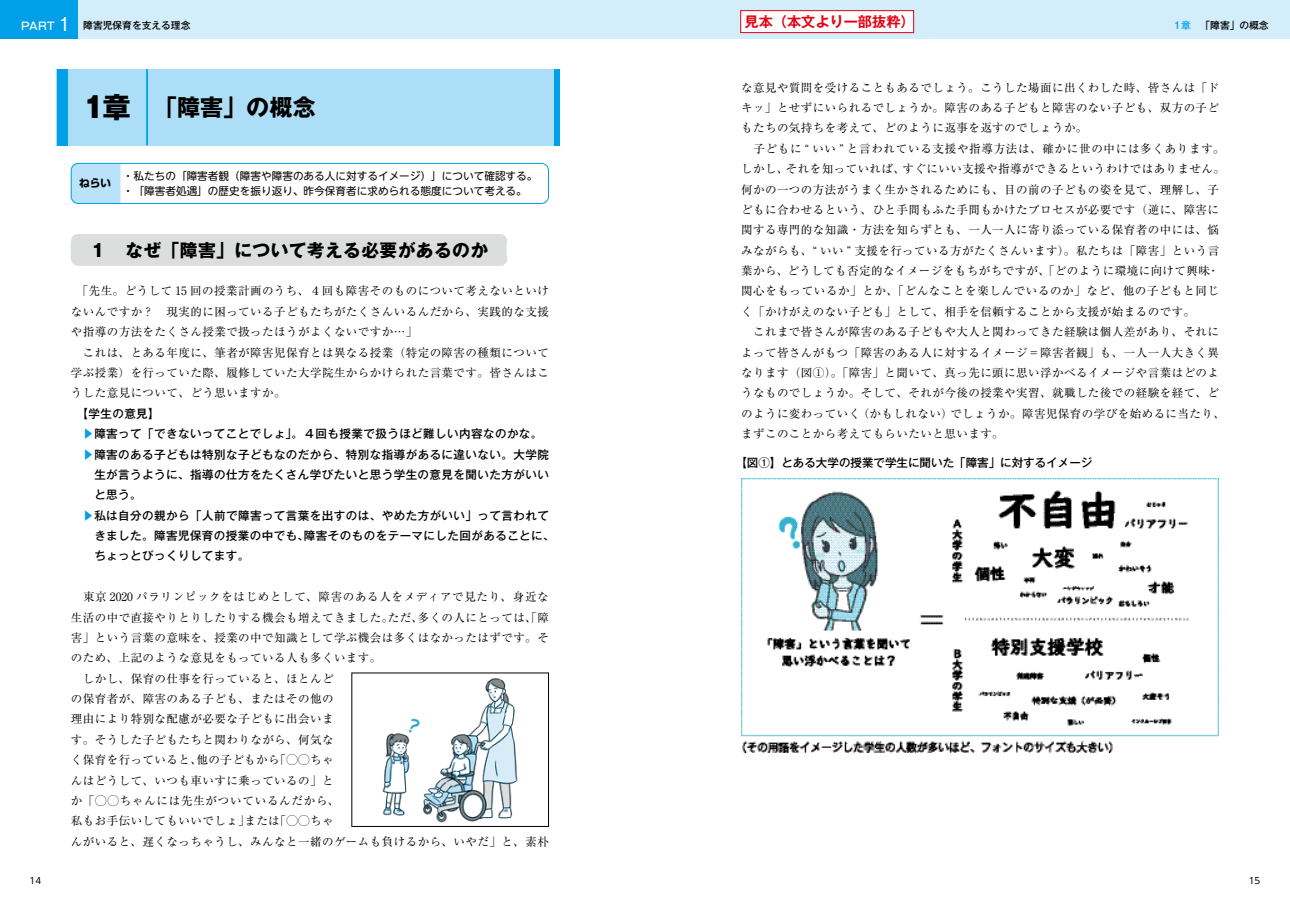
<style>
.page{position:relative;width:1290px;height:911px;background:#fff}
.page>*{position:absolute;margin:0;border:0;box-sizing:border-box;transform-origin:0 0}
.t1{font:700 23px "Gothic MB101 Pr 6 N";color:#000}
.t2{font:700 17.75px "Gothic MB101 Pr 6 N";letter-spacing:.025em;color:#000}
.t3{font:700 14.12px "Gothic MB101 Pr 6 N De";color:#e60012}
.t4{font:11.5px/20.4px "Ryumin Pr 6 N";letter-spacing:.04em;color:#000}
.t5{font:500 11.5px "Gothic MB101 Pr 6 N";letter-spacing:.04em;color:#000}
.t6{font:500 11.5px "Gothic MB101 Pr 6 N";color:#000}
.t7{font:10.62px/16px "UD Shin M Go Pr 6 N";color:#000}
.t8{font:700 10.62px "Shin Go Pr 6 N";color:#000}
.t9{font:500 9.75px "Gothic MB101 Pr 6 N";color:#000}
.t10{font:8.88px "UD Shin Go Pr 6 N";color:#000}
.s1{font-size:10.62px;color:#fff}
.s2{font-weight:400;font-size:17.75px;color:#fff}
.s3{color:#00a0e9}
.s4{font-weight:800;font-size:28.38px}
</style>
<div class="page">
<div style="left:0;top:0;width:645px;height:39px;background:#d3edfb"></div>
<div style="left:0;top:0;width:78px;height:39px;background:#00a0e9"></div>
<div style="left:645px;top:0;width:645px;height:39px;background:#d3edfb"></div>
<div style="left:78px;top:234px;width:421px;height:14px;background:#dcdddd"></div>
<div style="left:78px;top:252px;width:421px;height:14px;background:#dcdddd"></div>
<svg style="left:499px;top:234px;width:1px;height:32px"></svg>
<div style="left:71px;top:242px;width:435px;height:16px;background:#dcdddd"></div>
<img style="left:382px;top:678px;width:136px;height:145px">
<img style="left:741px;top:478px;width:477px;height:274px">
<div style="left:57px;top:69px;width:503px;height:76px;background:#addef8"></div>
<div style="left:555px;top:69px;width:5px;height:76px;background:#00a0e9"></div>
<div style="left:57px;top:69px;width:10px;height:76px;background:#00a0e9"></div>
<hr style="left:146px;top:69px;width:2px;height:76px;background:#00a0e9">
<div style="left:71px;top:163px;width:49px;height:40px;background:#bae3f9"></div>
<div style="left:71px;top:163px;width:478px;height:41px;border:1px solid #00a0e9;border-radius:7px"></div>
<div style="left:741px;top:11px;width:172px;height:22px;background:#fff"></div>
<div style="left:740px;top:10px;width:174px;height:23px;border:1px solid #e60012"></div>
<p class="t3" style="left:744px;top:10px;width:172px">見本（本文より一部抜粋）</p>
<p class="t9" style="left:21px;top:18px;width:171px"><span class="s1">PART</span> <span class="s2">1</span> 障害児保育を支える理念</p>
<p class="t9" style="left:1173px;top:18px;width:97px"><span class="s3">1章</span>　「障害」の概念</p>
<h1 class="t1" style="left:83px;top:88px;width:233px"><span class="s4">1章</span> 「障害」の概念</h1>
<p class="t8" style="left:79px;top:175px;width:33px">ねらい</p>
<p class="t7" style="left:123px;top:167px;width:416px">・私たちの「障害者観（障害や障害のある人に対するイメージ）」について確認する。・「障害者処遇」の歴史を振り返り、昨今保育者に求められる態度について考える。</p>
<h2 class="t2" style="left:71px;top:235px;width:437px">　１　なぜ「障害」について考える必要があるのか　</h2>
<p class="t4" style="left:71px;top:280px;width:480px">　「先生。どうして 15 回の授業計画のうち、４回も障害そのものについて考えないといけないんですか？　現実的に困っている子どもたちがたくさんいるんだから、実践的な支援や指導の方法をたくさん授業で扱ったほうがよくないですか…」<br>　これは、とある年度に、筆者が障害児保育とは異なる授業（特定の障害の種類について学ぶ授業）を行っていた際、履修していた大学院生からかけられた言葉です。皆さんはこうした意見について、どう思いますか。</p>
<p class="t5" style="left:77px;top:404px;width:85px">【学生の意見】</p>
<p class="t5" style="left:82px;top:424px;width:461px"><span class="s3">▶</span>障害って「できないってことでしょ」。４回も授業で扱うほど難しい内容なのかな。</p>
<p class="t5" style="left:82px;top:444px;width:468px"><span class="s3">▶</span>障害のある子どもは特別な子どもなのだから、特別な指導があるに違いない。大学院</p>
<p class="t5" style="left:94px;top:465px;width:456px">生が言うように、指導の仕方をたくさん学びたいと思う学生の意見を聞いた方がいい</p>
<p class="t5" style="left:94px;top:485px;width:49px">と思う。</p>
<p class="t5" style="left:82px;top:506px;width:468px"><span class="s3">▶</span>私は自分の親から「人前で障害って言葉を出すのは、やめた方がいい」って言われて</p>
<p class="t5" style="left:94px;top:526px;width:462px">きました。障害児保育の授業の中でも、障害そのものをテーマにした回があることに、</p>
<p class="t5" style="left:94px;top:546px;width:156px">ちょっとびっくりしてます。</p>
<p class="t4" style="left:71px;top:586px;width:479px">　東京 2020 パラリンピックをはじめとして、障害のある人をメディアで見たり、身近な生活の中で直接やりとりしたりする機会も増えてきました。ただ、多くの人にとっては、「障害」という言葉の意味を、授業の中で知識として学ぶ機会は多くはなかったはずです。そのため、上記のような意見をもっている人も多くいます。<br>　しかし、保育の仕事を行っていると、ほとんど<br>の保育者が、障害のある子ども、またはその他の<br>理由により特別な配慮が必要な子どもに出会いま<br>す。そうした子どもたちと関わりながら、何気な<br>く保育を行っていると、他の子どもから「◯◯ちゃ<br>んはどうして、いつも車いすに乗っているの」と<br>か「◯◯ちゃんには先生がついているんだから、<br>私もお手伝いしてもいいでしょ」または「◯◯ちゃ<br>んがいると、遅くなっちゃうし、みんなと一緒のゲームも負けるから、いやだ」と、素朴</p>
<p class="t4" style="left:741px;top:77px;width:485px">な意見や質問を受けることもあるでしょう。こうした場面に出くわした時、皆さんは「ドキッ」とせずにいられるでしょうか。障害のある子どもと障害のない子ども、双方の子どもたちの気持ちを考えて、どのように返事を返すのでしょうか。<br>　子どもに “ いい ” と言われている支援や指導方法は、確かに世の中には多くあります。しかし、それを知っていれば、すぐにいい支援や指導ができるというわけではありません。何かの一つの方法がうまく生かされるためにも、目の前の子どもの姿を見て、理解し、子どもに合わせるという、ひと手間もふた手間もかけたプロセスが必要です（逆に、障害に関する専門的な知識・方法を知らずとも、一人一人に寄り添っている保育者の中には、悩みながらも、“ いい ” 支援を行っている方がたくさんいます）。私たちは「障害」という言葉から、どうしても否定的なイメージをもちがちですが、「どのように環境に向けて興味・関心をもっているか」とか、「どんなことを楽しんでいるのか」など、他の子どもと同じく「かけがえのない子ども」として、相手を信頼することから支援が始まるのです。<br>　これまで皆さんが障害のある子どもや大人と関わってきた経験は個人差があり、それによって皆さんがもつ「障害のある人に対するイメージ＝障害者観」も、一人一人大きく異なります（図①）。「障害」と聞いて、真っ先に頭に思い浮かべるイメージや言葉はどのようなものでしょうか。そして、それが今後の授業や実習、就職した後での経験を経て、どのように変わっていく（かもしれない）でしょうか。障害児保育の学びを始めるに当たり、まずこのことから考えてもらいたいと思います。</p>
<p class="t6" style="left:735px;top:453px;width:358px">【図①】とある大学の授業で学生に聞いた「障害」に対するイメージ</p>
<p class="t10" style="left:30px;top:873px;width:13px">14</p>
<p class="t10" style="left:1248px;top:873px;width:13px">15</p>
</div>
